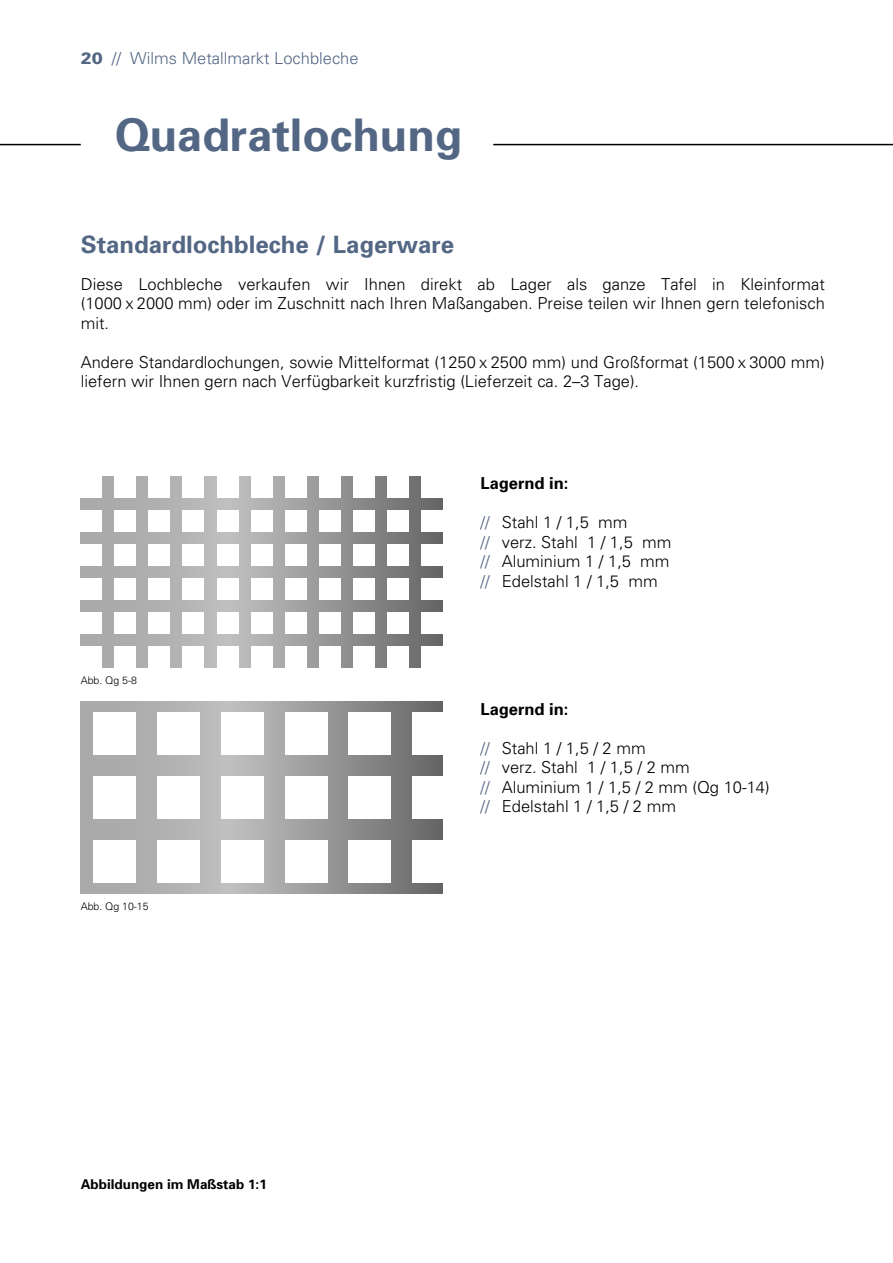
<style>
.page{position:relative;width:893px;height:1263px;background:#fff}
.page>*{position:absolute;margin:0;border:0;box-sizing:border-box;transform-origin:0 0}
.t1{font:700 45px "Univers";color:#536784}
.t2{font:700 24px "Univers";color:#536784}
.t3{font:300 16.5px/19.5px "Univers";color:#000}
.t4{font:300 16.5px "Univers";color:#536784}
.t5{font:700 16.5px "Univers";color:#000}
.t6{font:700 13.5px "Univers";color:#000}
.t7{font:300 10.5px "Univers";color:#000}
.s1{font-weight:900}
.s2{color:#536784}
</style>
<div class="page">
<hr style="left:0;top:144px;width:81px;height:1px;background:#000">
<svg style="left:81px;top:476px;width:361px;height:192px;background:#a4a4a4"></svg>
<svg style="left:81px;top:702px;width:361px;height:191px;background:#a1a1a1"></svg>
<div style="left:81px;top:476px;width:21px;height:21px;background:#fff"></div>
<div style="left:81px;top:510px;width:21px;height:21px;background:#fff"></div>
<div style="left:81px;top:544px;width:21px;height:22px;background:#fff"></div>
<div style="left:81px;top:578px;width:21px;height:22px;background:#fff"></div>
<div style="left:81px;top:612px;width:21px;height:22px;background:#fff"></div>
<div style="left:81px;top:646px;width:21px;height:22px;background:#fff"></div>
<div style="left:115px;top:476px;width:21px;height:21px;background:#fff"></div>
<div style="left:115px;top:510px;width:21px;height:21px;background:#fff"></div>
<div style="left:115px;top:544px;width:21px;height:22px;background:#fff"></div>
<div style="left:115px;top:578px;width:21px;height:22px;background:#fff"></div>
<div style="left:115px;top:612px;width:21px;height:22px;background:#fff"></div>
<div style="left:115px;top:646px;width:21px;height:22px;background:#fff"></div>
<div style="left:149px;top:476px;width:21px;height:21px;background:#fff"></div>
<div style="left:149px;top:510px;width:21px;height:21px;background:#fff"></div>
<div style="left:149px;top:544px;width:21px;height:22px;background:#fff"></div>
<div style="left:149px;top:578px;width:21px;height:22px;background:#fff"></div>
<div style="left:149px;top:612px;width:21px;height:22px;background:#fff"></div>
<div style="left:149px;top:646px;width:21px;height:22px;background:#fff"></div>
<div style="left:183px;top:476px;width:21px;height:21px;background:#fff"></div>
<div style="left:183px;top:510px;width:21px;height:21px;background:#fff"></div>
<div style="left:183px;top:544px;width:21px;height:22px;background:#fff"></div>
<div style="left:183px;top:578px;width:21px;height:22px;background:#fff"></div>
<div style="left:183px;top:612px;width:21px;height:22px;background:#fff"></div>
<div style="left:183px;top:646px;width:21px;height:22px;background:#fff"></div>
<div style="left:217px;top:476px;width:21px;height:21px;background:#fff"></div>
<div style="left:217px;top:510px;width:21px;height:21px;background:#fff"></div>
<div style="left:217px;top:544px;width:21px;height:22px;background:#fff"></div>
<div style="left:217px;top:578px;width:21px;height:22px;background:#fff"></div>
<div style="left:217px;top:612px;width:21px;height:22px;background:#fff"></div>
<div style="left:217px;top:646px;width:21px;height:22px;background:#fff"></div>
<div style="left:251px;top:476px;width:21px;height:21px;background:#fff"></div>
<div style="left:251px;top:510px;width:21px;height:21px;background:#fff"></div>
<div style="left:251px;top:544px;width:21px;height:22px;background:#fff"></div>
<div style="left:251px;top:578px;width:21px;height:22px;background:#fff"></div>
<div style="left:251px;top:612px;width:21px;height:22px;background:#fff"></div>
<div style="left:251px;top:646px;width:21px;height:22px;background:#fff"></div>
<div style="left:285px;top:476px;width:21px;height:21px;background:#fff"></div>
<div style="left:285px;top:510px;width:21px;height:21px;background:#fff"></div>
<div style="left:285px;top:544px;width:21px;height:22px;background:#fff"></div>
<div style="left:285px;top:578px;width:21px;height:22px;background:#fff"></div>
<div style="left:285px;top:612px;width:21px;height:22px;background:#fff"></div>
<div style="left:285px;top:646px;width:21px;height:22px;background:#fff"></div>
<div style="left:319px;top:476px;width:21px;height:21px;background:#fff"></div>
<div style="left:319px;top:510px;width:21px;height:21px;background:#fff"></div>
<div style="left:319px;top:544px;width:21px;height:22px;background:#fff"></div>
<div style="left:319px;top:578px;width:21px;height:22px;background:#fff"></div>
<div style="left:319px;top:612px;width:21px;height:22px;background:#fff"></div>
<div style="left:319px;top:646px;width:21px;height:22px;background:#fff"></div>
<div style="left:353px;top:476px;width:21px;height:21px;background:#fff"></div>
<div style="left:353px;top:510px;width:21px;height:21px;background:#fff"></div>
<div style="left:353px;top:544px;width:21px;height:22px;background:#fff"></div>
<div style="left:353px;top:578px;width:21px;height:22px;background:#fff"></div>
<div style="left:353px;top:612px;width:21px;height:22px;background:#fff"></div>
<div style="left:353px;top:646px;width:21px;height:22px;background:#fff"></div>
<div style="left:387px;top:476px;width:21px;height:21px;background:#fff"></div>
<div style="left:387px;top:510px;width:21px;height:21px;background:#fff"></div>
<div style="left:387px;top:544px;width:21px;height:22px;background:#fff"></div>
<div style="left:387px;top:578px;width:21px;height:22px;background:#fff"></div>
<div style="left:387px;top:612px;width:21px;height:22px;background:#fff"></div>
<div style="left:387px;top:646px;width:21px;height:22px;background:#fff"></div>
<div style="left:421px;top:476px;width:21px;height:21px;background:#fff"></div>
<div style="left:421px;top:510px;width:21px;height:21px;background:#fff"></div>
<div style="left:421px;top:544px;width:21px;height:22px;background:#fff"></div>
<div style="left:421px;top:578px;width:21px;height:22px;background:#fff"></div>
<div style="left:421px;top:612px;width:21px;height:22px;background:#fff"></div>
<div style="left:421px;top:646px;width:21px;height:22px;background:#fff"></div>
<div style="left:94px;top:712px;width:42px;height:43px;background:#fff"></div>
<div style="left:157px;top:712px;width:43px;height:43px;background:#fff"></div>
<div style="left:221px;top:712px;width:43px;height:43px;background:#fff"></div>
<div style="left:285px;top:712px;width:42px;height:43px;background:#fff"></div>
<div style="left:349px;top:712px;width:42px;height:43px;background:#fff"></div>
<div style="left:412px;top:712px;width:43px;height:43px;background:#fff"></div>
<div style="left:94px;top:776px;width:42px;height:43px;background:#fff"></div>
<div style="left:157px;top:776px;width:43px;height:43px;background:#fff"></div>
<div style="left:221px;top:776px;width:43px;height:43px;background:#fff"></div>
<div style="left:285px;top:776px;width:42px;height:43px;background:#fff"></div>
<div style="left:349px;top:776px;width:42px;height:43px;background:#fff"></div>
<div style="left:412px;top:776px;width:43px;height:43px;background:#fff"></div>
<div style="left:94px;top:840px;width:42px;height:42px;background:#fff"></div>
<div style="left:157px;top:840px;width:43px;height:42px;background:#fff"></div>
<div style="left:221px;top:840px;width:43px;height:42px;background:#fff"></div>
<div style="left:285px;top:840px;width:42px;height:42px;background:#fff"></div>
<div style="left:349px;top:840px;width:42px;height:42px;background:#fff"></div>
<div style="left:412px;top:840px;width:43px;height:42px;background:#fff"></div>
<hr style="left:493px;top:144px;width:400px;height:1px;background:#000">
<p class="t4" style="left:81px;top:48px;width:279px"><span class="s1">20</span> // Wilms Metallmarkt Lochbleche</p>
<h1 class="t1" style="left:115px;top:107px;width:349px">Quadratlochung</h1>
<h2 class="t2" style="left:81px;top:230px;width:375px">Standardlochbleche / Lagerware</h2>
<p class="t3" style="left:81px;top:274px;width:746px;text-align:justify">Diese Lochbleche verkaufen wir Ihnen direkt ab Lager als ganze Tafel in Kleinformat (1000 x 2000 mm) oder im Zuschnitt nach Ihren Maßangaben. Preise teilen wir Ihnen gern telefonisch mit.</p>
<p class="t3" style="left:81px;top:352px;width:745px">Andere Standardlochungen, sowie Mittelformat (1250 x 2500 mm) und Großformat (1500 x 3000 mm) liefern wir Ihnen gern nach Verfügbarkeit kurzfristig (Lieferzeit ca. 2–3 Tage).</p>
<p class="t7" style="left:81px;top:674px;width:58px">Abb. Qg 5-8</p>
<p class="t7" style="left:81px;top:900px;width:69px">Abb. Qg 10-15</p>
<p class="t6" style="left:81px;top:1176px;width:188px">Abbildungen im Maßstab 1:1</p>
<p class="t5" style="left:480px;top:473px;width:90px">Lagernd in:</p>
<p class="t3" style="left:480px;top:513px;width:192px"><span class="s2">//</span> Stahl 1 / 1,5 mm<br><span class="s2">//</span> verz. Stahl 1 / 1,5 mm <span class="s2">//</span> Aluminium 1 / 1,5 mm <span class="s2">//</span> Edelstahl 1 / 1,5 mm</p>
<p class="t5" style="left:480px;top:699px;width:90px">Lagernd in:</p>
<p class="t3" style="left:480px;top:738px;width:291px"><span class="s2">//</span> Stahl 1 / 1,5 / 2 mm<br><span class="s2">//</span> verz. Stahl 1 / 1,5 / 2 mm<br><span class="s2">//</span> Aluminium 1 / 1,5 / 2 mm (Qg 10-14) <span class="s2">//</span> Edelstahl 1 / 1,5 / 2 mm</p>
</div>
